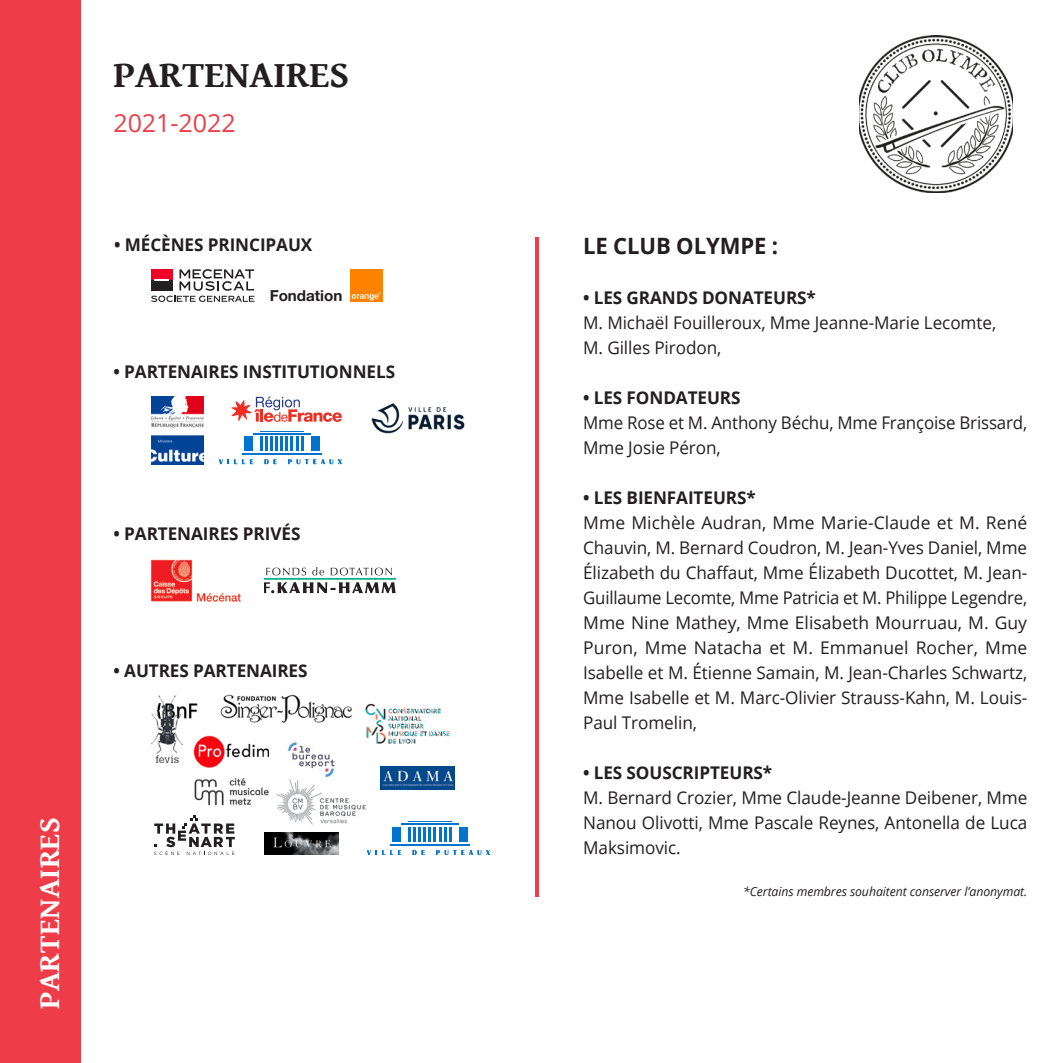
<style>
.page{position:relative;width:1063px;height:1063px;background:#fff}
.page>*{position:absolute;margin:0;border:0;box-sizing:border-box;transform-origin:0 0}
.t1{font:700 37.5px "Gentium Book Basic";color:#231f20}
.t2{font:700 30px "Gentium Book Basic";letter-spacing:.01em;color:#fff}
.t3{font:25px "Open Sans";color:#ee3d49}
.t4{font:700 22.5px "Open Sans";letter-spacing:-.005em;color:#231f20}
.t5{font:17.5px/25px "Open Sans";letter-spacing:-.005em;color:#231f20;text-align:justify}
.t6{font:700 17.5px "Open Sans";letter-spacing:-.005em;color:#231f20}
.t7{font:700 15.25px "Helvetica Neue";color:#231f20}
.t8{font:italic 12.5px "Open Sans";letter-spacing:-.005em;color:#231f20}
</style>
<div class="page">
<div style="left:0;top:0;width:80px;height:1063px;background:#ee3d49"></div>
<div style="left:350px;top:269px;width:32px;height:32px;background:#ff8200"></div>
<svg style="left:352px;top:293px;width:29px;height:7px"></svg>
<svg style="left:151px;top:269px;width:104px;height:33px"></svg>
<svg style="left:231px;top:397px;width:111px;height:25px"></svg>
<img style="left:151px;top:397px;width:53px;height:67px">
<img style="left:371px;top:403px;width:94px;height:31px">
<hr style="left:253px;top:433px;width:57px;height:1px;background:#0073ce">
<div style="left:311px;top:436px;width:9px;height:15px;background:#0073ce"></div>
<div style="left:244px;top:436px;width:9px;height:15px;background:#0073ce"></div>
<hr style="left:260px;top:436px;width:3px;height:15px;background:#0073ce">
<hr style="left:242px;top:453px;width:80px;height:2px;background:#0073ce">
<hr style="left:260px;top:431px;width:44px;height:1px;background:#0073ce">
<hr style="left:265px;top:436px;width:3px;height:15px;background:#0073ce">
<hr style="left:270px;top:436px;width:3px;height:15px;background:#0073ce">
<hr style="left:275px;top:436px;width:3px;height:15px;background:#0073ce">
<hr style="left:280px;top:436px;width:3px;height:15px;background:#0073ce">
<hr style="left:285px;top:436px;width:3px;height:15px;background:#0073ce">
<svg style="left:291px;top:436px;width:2px;height:15px"></svg>
<hr style="left:296px;top:436px;width:3px;height:15px;background:#0073ce">
<hr style="left:301px;top:436px;width:3px;height:15px;background:#0073ce">
<svg style="left:219px;top:459px;width:34px;height:5px"></svg>
<svg style="left:265px;top:459px;width:12px;height:5px"></svg>
<svg style="left:288px;top:459px;width:54px;height:5px"></svg>
<img style="left:150px;top:559px;width:91px;height:43px">
<svg style="left:264px;top:567px;width:131px;height:26px"></svg>
<img style="left:220px;top:695px;width:133px;height:28px">
<img style="left:288px;top:742px;width:47px;height:36px">
<img style="left:182px;top:703px;width:16px;height:16px">
<img style="left:194px;top:735px;width:75px;height:33px">
<img style="left:151px;top:695px;width:31px;height:68px">
<img style="left:365px;top:703px;width:85px;height:41px">
<img style="left:380px;top:767px;width:75px;height:22px">
<img style="left:277px;top:779px;width:90px;height:46px">
<svg style="left:154px;top:815px;width:81px;height:40px"></svg>
<img style="left:194px;top:778px;width:75px;height:28px">
<img style="left:264px;top:832px;width:75px;height:23px">
<hr style="left:535px;top:238px;width:3px;height:659px;background:#ee3d49">
<img style="left:859px;top:35px;width:153px;height:158px">
<hr style="left:401px;top:824px;width:58px;height:1px;background:#0073ce">
<div style="left:459px;top:827px;width:9px;height:15px;background:#0073ce"></div>
<div style="left:392px;top:827px;width:9px;height:15px;background:#0073ce"></div>
<hr style="left:408px;top:827px;width:3px;height:15px;background:#0073ce">
<hr style="left:390px;top:844px;width:80px;height:1px;background:#0073ce">
<hr style="left:408px;top:822px;width:44px;height:1px;background:#0073ce">
<hr style="left:413px;top:827px;width:3px;height:15px;background:#0073ce">
<hr style="left:418px;top:827px;width:3px;height:15px;background:#0073ce">
<hr style="left:423px;top:827px;width:3px;height:15px;background:#0073ce">
<hr style="left:428px;top:827px;width:3px;height:15px;background:#0073ce">
<hr style="left:433px;top:827px;width:3px;height:15px;background:#0073ce">
<svg style="left:439px;top:827px;width:2px;height:15px"></svg>
<hr style="left:444px;top:827px;width:3px;height:15px;background:#0073ce">
<hr style="left:449px;top:827px;width:3px;height:15px;background:#0073ce">
<svg style="left:367px;top:850px;width:34px;height:5px"></svg>
<svg style="left:413px;top:850px;width:12px;height:5px"></svg>
<svg style="left:436px;top:850px;width:54px;height:5px"></svg>
<p class="t1" style="left:113px;top:46px;width:237px">PARTENAIRES</p>
<p class="t3" style="left:113px;top:106px;width:124px">2021-2022</p>
<p class="t6" style="left:114px;top:232px;width:200px">• MÉCÈNES PRINCIPAUX</p>
<p class="t7" style="left:270px;top:286px;width:74px">Fondation</p>
<p class="t6" style="left:114px;top:360px;width:283px">• PARTENAIRES INSTITUTIONNELS</p>
<p class="t6" style="left:114px;top:522px;width:188px">• PARTENAIRES PRIVÉS</p>
<p class="t6" style="left:114px;top:659px;width:195px">• AUTRES PARTENAIRES</p>
<p class="t2" style="left:27px;top:1009px;width:193px;rotate:-90deg">PARTENAIRES</p>
<p class="t4" style="left:583px;top:230px;width:197px">LE CLUB OLYMPE :</p>
<p class="t6" style="left:583px;top:285px;width:234px">• LES GRANDS DONATEURS*</p>
<p class="t5" style="left:583px;top:310px;width:415px">M. Michaël Fouilleroux, Mme Jeanne-Marie Lecomte,</p>
<p class="t5" style="left:583px;top:335px;width:140px">M. Gilles Pirodon,</p>
<p class="t6" style="left:583px;top:385px;width:159px">• LES FONDATEURS</p>
<p class="t5" style="left:583px;top:410px;width:446px">Mme Rose et M. Anthony Béchu, Mme Françoise Brissard,<br>Mme Josie Péron,</p>
<p class="t6" style="left:583px;top:485px;width:174px">• LES BIENFAITEURS*</p>
<p class="t5" style="left:583px;top:510px;width:446px">Mme Michèle Audran, Mme Marie-Claude et M. René Chauvin, M. Bernard Coudron, M. Jean-Yves Daniel, Mme Élizabeth du Chaffaut, Mme Élizabeth Ducottet, M. Jean-Guillaume Lecomte, Mme Patricia et M. Philippe Legendre, Mme Nine Mathey, Mme Elisabeth Mourruau, M. Guy Puron, Mme Natacha et M. Emmanuel Rocher, Mme Isabelle et M. Étienne Samain, M. Jean-Charles Schwartz, Mme Isabelle et M. Marc-Olivier Strauss-Kahn, M. Louis-Paul Tromelin,</p>
<p class="t6" style="left:583px;top:760px;width:191px">• LES SOUSCRIPTEURS*</p>
<p class="t5" style="left:583px;top:785px;width:446px">M. Bernard Crozier, Mme Claude-Jeanne Deibener, Mme Nanou Olivotti, Mme Pascale Reynes, Antonella de Luca Maksimovic.</p>
<p class="t8" style="left:743px;top:883px;width:286px">*Certains membres souhaitent conserver l’anonymat.</p>
</div>
